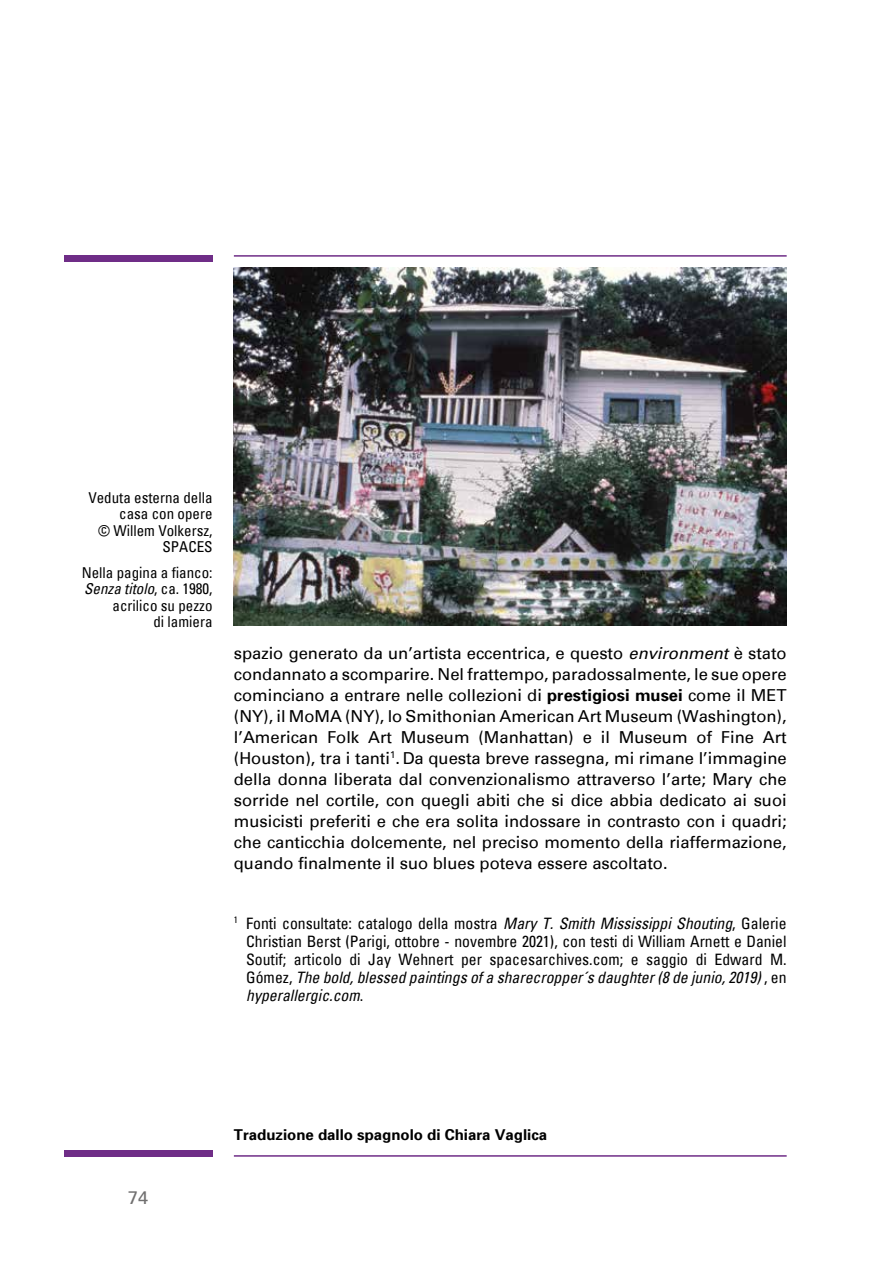
<style>
.page{position:relative;width:893px;height:1263px;background:#fff}
.page>*{position:absolute;margin:0;border:0;box-sizing:border-box;transform-origin:0 0}
.t1{font:18px "Univers";color:#706f6f}
.t2{font:16.5px/21px "Univers";color:#000;text-align:justify}
.t3{font:condensed 15.75px/18px "Univers";color:#000;text-align:justify}
.t4{font:condensed 15px/16.5px "Univers";color:#000;text-align:right}
.t5{font:700 15px "Univers 65";color:#000}
.s1{font-style:italic}
.s2{font-family:"Univers 65";font-weight:700}
</style>
<div class="page">
<hr style="left:234px;top:1155px;width:553px;height:2px;background:#6f2d87">
<div style="left:64px;top:1150px;width:149px;height:7px;background:#6f2d87"></div>
<hr style="left:234px;top:255px;width:553px;height:2px;background:#6f2d87">
<div style="left:64px;top:255px;width:149px;height:7px;background:#6f2d87"></div>
<img style="left:234px;top:268px;width:553px;height:357px">
<p class="t4" style="left:88px;top:489px;width:126px">Veduta esterna della casa con opere<br>© Willem Volkersz,<br>SPACES</p>
<p class="t4" style="left:82px;top:564px;width:132px">Nella pagina a fianco:<br><span class="s1">Senza titolo</span>, ca. 1980, acrilico su pezzo<br>di lamiera</p>
<p class="t2" style="left:234px;top:643px;width:554px">spazio generato da un’artista eccentrica, e questo <span class="s1">environment</span> è stato condannato a scomparire. Nel frattempo, paradossalmente, le sue opere cominciano a entrare nelle collezioni di <span class="s2">prestigiosi musei</span> come il MET (NY), il MoMA (NY), lo Smithonian American Art Museum (Washington), l’American Folk Art Museum (Manhattan) e il Museum of Fine Art (Houston), tra i tanti<sup>1</sup>. Da questa breve rassegna, mi rimane l’immagine della donna liberata dal convenzionalismo attraverso l’arte; Mary che sorride nel cortile, con quegli abiti che si dice abbia dedicato ai suoi musicisti preferiti e che era solita indossare in contrasto con i quadri; che canticchia dolcemente, nel preciso momento della riaffermazione, quando finalmente il suo blues poteva essere ascoltato.</p>
<p class="t3" style="left:246px;top:914px;width:542px;text-indent:-12px"><sup>1</sup> Fonti consultate: catalogo della mostra <span class="s1">Mary T. Smith Mississippi Shouting</span>, Galerie Christian Berst (Parigi, ottobre - novembre 2021), con testi di William Arnett e Daniel Soutif; articolo di Jay Wehnert per spacesarchives.com; e saggio di Edward M.<br>Gómez, <span class="s1">The bold, blessed paintings of a sharecropper´s daughter (8 de junio, 2019)</span> , en <span class="s1">hyperallergic.com</span>.</p>
<p class="t1" style="left:128px;top:1187px;width:22px">74</p>
<p class="t5" style="left:234px;top:1125px;width:315px">Traduzione dallo spagnolo di Chiara Vaglica</p>
</div>
